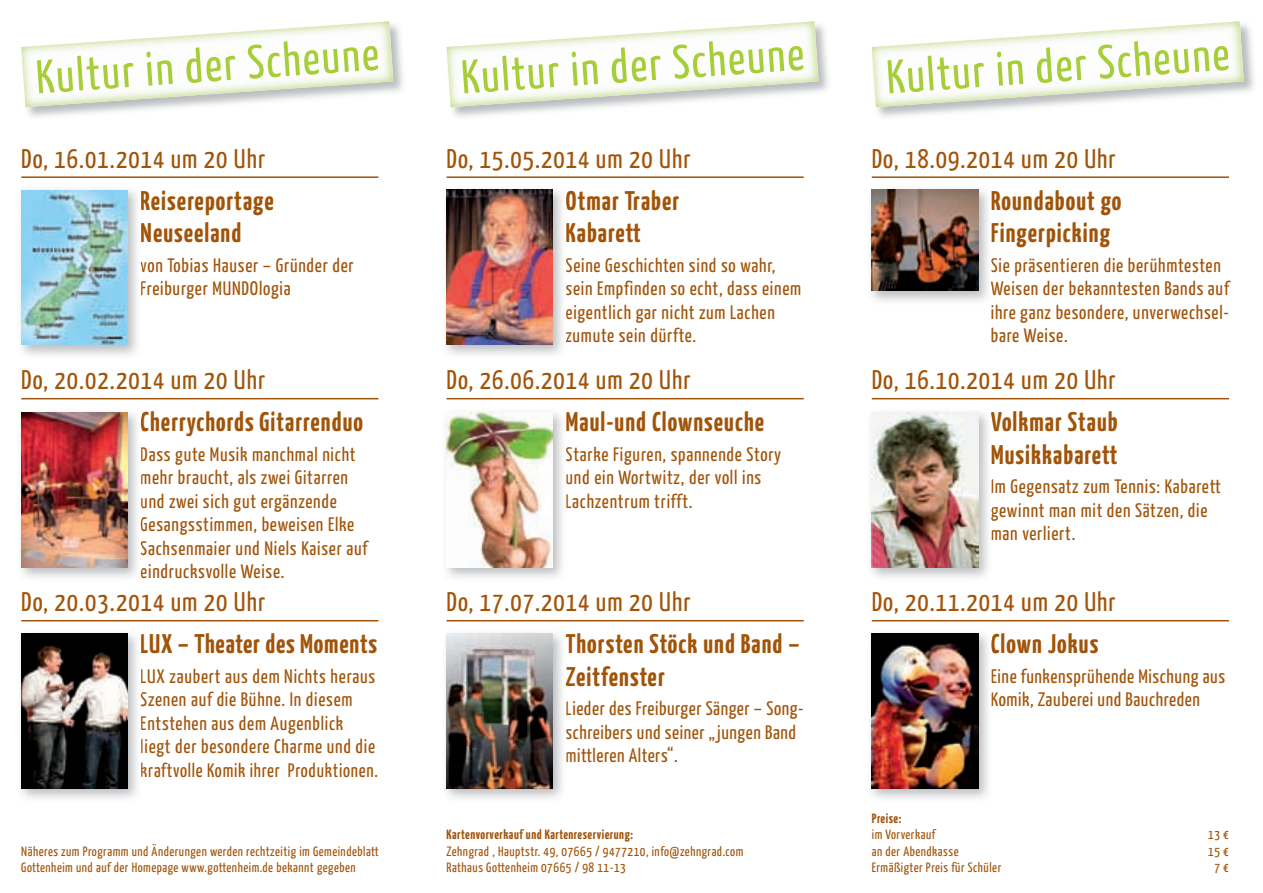
<style>
.page{position:relative;width:1263px;height:893px;background:#fff}
.page>*{position:absolute;margin:0;border:0;box-sizing:border-box;transform-origin:0 0}
.t1{font:47.25px "Yanone Kaffeesatz";color:#a6ce39}
.t2{font:700 27px/32.4px "Yanone Kaffeesatz";letter-spacing:.04em;color:#a15409}
.t3{font:27px "Yanone Kaffeesatz";letter-spacing:.04em;color:#a15409}
.t4{font:19.5px/23.4px "Yanone Kaffeesatz";letter-spacing:.04em;color:#a15409}
.t5{font:13.5px/16.2px "Yanone Kaffeesatz";letter-spacing:.04em;color:#a15409}
.t6{font:700 13.5px "Yanone Kaffeesatz";letter-spacing:.04em;color:#a15409}
</style>
<div class="page">
<hr style="left:21px;top:176px;width:357px;height:2px;background:#a15409">
<hr style="left:21px;top:398px;width:357px;height:1px;background:#a15409">
<hr style="left:21px;top:620px;width:357px;height:1px;background:#a15409">
<img style="left:26px;top:25px;width:377px;height:92px">
<img style="left:21px;top:21px;width:372px;height:86px">
<img style="left:451px;top:25px;width:377px;height:92px">
<img style="left:446px;top:21px;width:373px;height:86px">
<img style="left:872px;top:21px;width:372px;height:86px">
<hr style="left:446px;top:176px;width:358px;height:2px;background:#a15409">
<hr style="left:446px;top:398px;width:358px;height:1px;background:#a15409">
<hr style="left:446px;top:620px;width:358px;height:1px;background:#a15409">
<hr style="left:872px;top:176px;width:357px;height:2px;background:#a15409">
<hr style="left:872px;top:398px;width:357px;height:1px;background:#a15409">
<hr style="left:872px;top:620px;width:357px;height:1px;background:#a15409">
<svg style="left:141px;top:190px;width:1px;height:20px"></svg>
<svg style="left:141px;top:281px;width:1px;height:15px"></svg>
<img style="left:21px;top:190px;width:107px;height:155px">
<svg style="left:141px;top:415px;width:1px;height:15px"></svg>
<svg style="left:141px;top:447px;width:1px;height:38px"></svg>
<svg style="left:141px;top:498px;width:1px;height:57px"></svg>
<img style="left:21px;top:412px;width:107px;height:155px">
<img style="left:21px;top:633px;width:120px;height:166px">
<svg style="left:141px;top:634px;width:1px;height:19px"></svg>
<svg style="left:141px;top:669px;width:1px;height:14px"></svg>
<svg style="left:141px;top:716px;width:1px;height:61px"></svg>
<img style="left:21px;top:634px;width:107px;height:154px">
<img style="left:446px;top:633px;width:121px;height:166px">
<svg style="left:566px;top:633px;width:1px;height:20px"></svg>
<svg style="left:566px;top:666px;width:1px;height:20px"></svg>
<svg style="left:566px;top:701px;width:1px;height:61px"></svg>
<img style="left:446px;top:634px;width:107px;height:154px">
<img style="left:446px;top:413px;width:116px;height:165px">
<svg style="left:566px;top:412px;width:1px;height:20px"></svg>
<svg style="left:566px;top:448px;width:1px;height:36px"></svg>
<svg style="left:566px;top:494px;width:1px;height:14px"></svg>
<img style="left:446px;top:412px;width:107px;height:155px">
<img style="left:446px;top:189px;width:121px;height:166px">
<svg style="left:566px;top:190px;width:1px;height:20px"></svg>
<svg style="left:566px;top:222px;width:1px;height:20px"></svg>
<svg style="left:566px;top:258px;width:1px;height:16px"></svg>
<svg style="left:566px;top:281px;width:1px;height:61px"></svg>
<img style="left:446px;top:190px;width:107px;height:154px">
<img style="left:871px;top:189px;width:121px;height:113px">
<svg style="left:991px;top:222px;width:1px;height:25px"></svg>
<svg style="left:991px;top:258px;width:1px;height:37px"></svg>
<img style="left:872px;top:190px;width:106px;height:101px">
<img style="left:871px;top:412px;width:121px;height:166px">
<svg style="left:991px;top:412px;width:1px;height:19px"></svg>
<svg style="left:991px;top:444px;width:1px;height:20px"></svg>
<svg style="left:991px;top:479px;width:1px;height:61px"></svg>
<img style="left:872px;top:412px;width:106px;height:155px">
<img style="left:871px;top:633px;width:121px;height:166px">
<svg style="left:991px;top:633px;width:1px;height:21px"></svg>
<img style="left:872px;top:634px;width:106px;height:154px">
<h1 class="t1" style="left:34px;top:48px;width:345px;rotate:-4deg">Kultur in der Scheune</h1>
<h1 class="t1" style="left:459px;top:48px;width:345px;rotate:-4deg">Kultur in der Scheune</h1>
<h1 class="t1" style="left:885px;top:48px;width:345px;rotate:-4deg">Kultur in der Scheune</h1>
<h2 class="t3" style="left:21px;top:142px;width:245px">Do, 16.01.2014 um 20 Uhr</h2>
<h2 class="t2" style="left:140px;top:184px;width:135px">Reisereportage<br>Neuseeland</h2>
<p class="t4" style="left:140px;top:253px;width:215px">von Tobias Hauser – Gründer der<br>Freiburger MUNDOlogia</p>
<h2 class="t3" style="left:21px;top:364px;width:245px">Do, 20.02.2014 um 20 Uhr</h2>
<h2 class="t2" style="left:140px;top:405px;width:224px">Cherrychords Gitarrenduo</h2>
<p class="t4" style="left:140px;top:442px;width:229px">Dass gute Musik manchmal nicht mehr braucht, als zwei Gitarren und zwei sich gut ergänzende<br>Gesangsstimmen, beweisen Elke<br>Sachsenmaier und Niels Kaiser auf eindrucksvolle Weise.</p>
<h2 class="t3" style="left:21px;top:586px;width:245px">Do, 20.03.2014 um 20 Uhr</h2>
<h2 class="t2" style="left:140px;top:627px;width:238px">LUX – Theater des Moments</h2>
<p class="t4" style="left:140px;top:664px;width:239px">LUX zaubert aus dem Nichts heraus Szenen auf die Bühne. In diesem Entstehen aus dem Augenblick liegt der besondere Charme und die kraftvolle Komik ihrer Produktionen.</p>
<p class="t5" style="left:21px;top:842px;width:359px">Näheres zum Programm und Änderungen werden rechtzeitig im Gemeindeblatt<br>Gottenheim und auf der Homepage www.gottenheim.de bekannt gegeben</p>
<h2 class="t3" style="left:446px;top:142px;width:245px">Do, 15.05.2014 um 20 Uhr</h2>
<h2 class="t2" style="left:565px;top:184px;width:115px">Otmar Traber<br>Kabarett</h2>
<p class="t4" style="left:566px;top:253px;width:237px">Seine Geschichten sind so wahr, sein Empfinden so echt, dass einem eigentlich gar nicht zum Lachen zumute sein dürfte.</p>
<h2 class="t3" style="left:446px;top:364px;width:245px">Do, 26.06.2014 um 20 Uhr</h2>
<h2 class="t2" style="left:565px;top:405px;width:200px">Maul-und Clownseuche</h2>
<p class="t4" style="left:566px;top:442px;width:217px">Starke Figuren, spannende Story und ein Wortwitz, der voll ins<br>Lachzentrum trifft.</p>
<h2 class="t3" style="left:446px;top:586px;width:245px">Do, 17.07.2014 um 20 Uhr</h2>
<h2 class="t2" style="left:565px;top:627px;width:235px">Thorsten Stöck und Band –<br>Zeitfenster</h2>
<p class="t4" style="left:566px;top:696px;width:239px">Lieder des Freiburger Sänger – Song&shy;schreibers und seiner „jungen Band mittleren Alters“.</p>
<p class="t6" style="left:446px;top:826px;width:188px">Kartenvorverkauf und Kartenreservierung:</p>
<p class="t5" style="left:446px;top:842px;width:298px">Zehngrad , Hauptstr. 49, 07665 / 9477210, info@zehngrad.com<br>Rathaus Gottenheim 07665 / 98 11-13</p>
<h2 class="t3" style="left:872px;top:142px;width:245px">Do, 18.09.2014 um 20 Uhr</h2>
<h2 class="t2" style="left:991px;top:184px;width:132px">Roundabout go<br>Fingerpicking</h2>
<p class="t4" style="left:991px;top:253px;width:240px">Sie präsentieren die berühmtesten<br>Weisen der bekanntesten Bands auf ihre ganz besondere, unverwechsel&shy;bare Weise.</p>
<h2 class="t3" style="left:872px;top:364px;width:245px">Do, 16.10.2014 um 20 Uhr</h2>
<h2 class="t2" style="left:991px;top:405px;width:128px">Volkmar Staub<br>Musik kabarett</h2>
<p class="t4" style="left:991px;top:474px;width:231px">Im Gegensatz zum Tennis: Kabarett gewinnt man mit den Sätzen, die man verliert.</p>
<h2 class="t3" style="left:872px;top:586px;width:245px">Do, 20.11.2014 um 20 Uhr</h2>
<h2 class="t2" style="left:991px;top:627px;width:109px">Clown Jokus</h2>
<p class="t4" style="left:991px;top:664px;width:236px">Eine funkensprühende Mischung aus<br>Komik, Zauberei und Bauchreden</p>
<p class="t6" style="left:872px;top:810px;width:31px">Preise:</p>
<p class="t5" style="left:872px;top:826px;width:65px">im Vorverkauf</p>
<p class="t5" style="left:1208px;top:826px;width:22px">13 €</p>
<p class="t5" style="left:872px;top:842px;width:88px">an der Abendkasse</p>
<p class="t5" style="left:1208px;top:842px;width:22px">15 €</p>
<p class="t5" style="left:872px;top:858px;width:131px">Ermäßigter Preis für Schüler</p>
<p class="t5" style="left:1214px;top:858px;width:16px">7 €</p>
</div>
